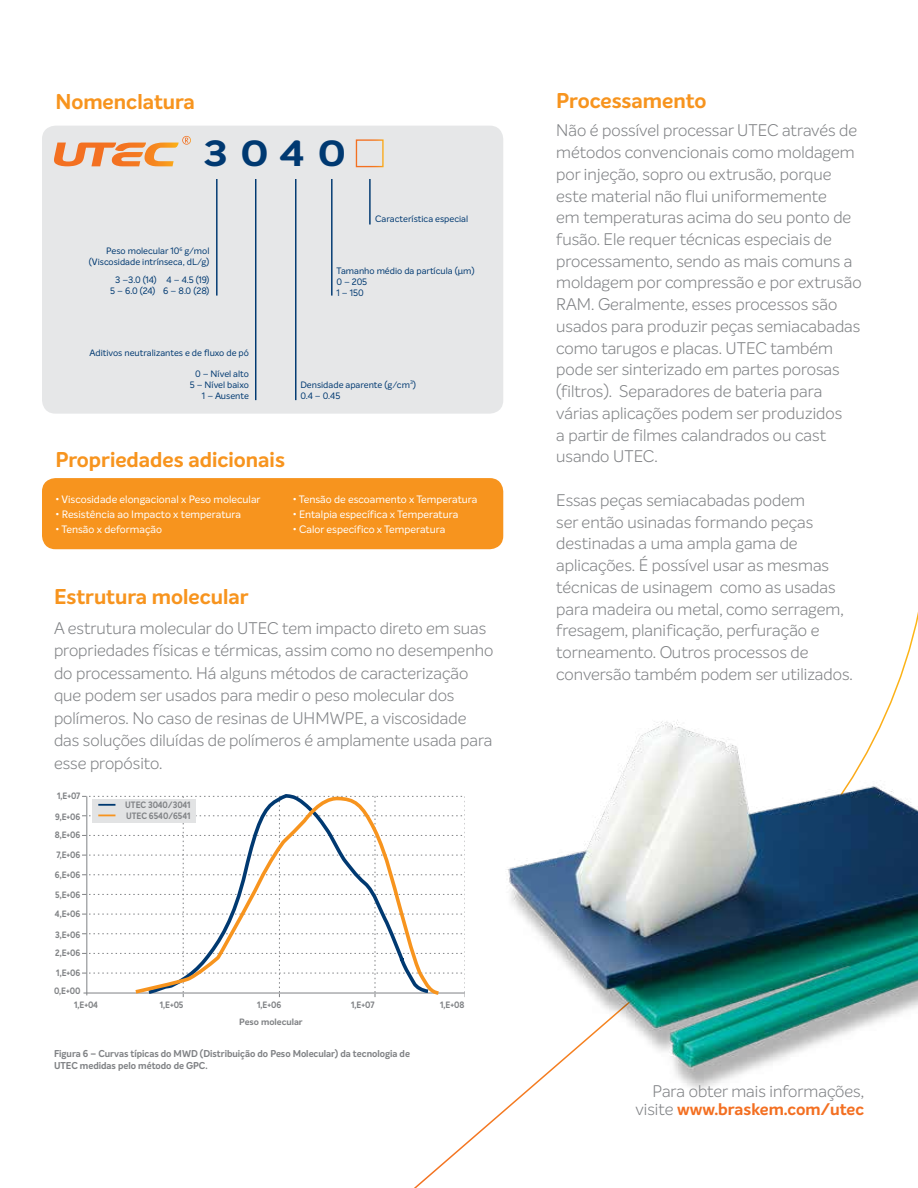
<style>
.page{position:relative;width:918px;height:1188px;background:#fff}
.page>*{position:absolute;margin:0;border:0;box-sizing:border-box;transform-origin:0 0}
.t1{font:700 35.55px "Intelo";color:#003971;scale:1.2 1}
.t2{font:700 21px "Intelo";color:#f7941e}
.t3{font:300 16.5px/21.8px "Intelo";color:#808285}
.t4{font:10.5px "Intelo";color:#fff}
.t5{font:700 9.75px/12px "Intelo";color:#808285;scale:.95 1}
.t6{font:9.15px/10.9px "Intelo";color:#003971;text-align:right}
.t7{font:700 9px/10.8px "Intelo";color:#808285;scale:.9 1}
.t8{font:700 9px "Intelo";color:#808285}
.s1{font-weight:700;color:#f36f21}
</style>
<div class="page">
<img style="left:506px;top:711px;width:412px;height:397px">
<svg style="left:82px;top:796px;width:383px;height:201px"></svg>
<hr style="left:86px;top:796px;width:1px;height:199px;background:#808285">
<svg style="left:132px;top:795px;width:311px;height:202px"></svg>
<div style="left:42px;top:478px;width:461px;height:71px;background:#f7941e;border-radius:14px"></div>
<div style="left:42px;top:126px;width:461px;height:288px;background:#e6e7e8;border-radius:14px"></div>
<hr style="left:216px;top:179px;width:2px;height:117px;background:#003971">
<hr style="left:331px;top:179px;width:2px;height:117px;background:#003971">
<hr style="left:369px;top:179px;width:2px;height:46px;background:#003971">
<hr style="left:255px;top:179px;width:1px;height:221px;background:#003971">
<hr style="left:295px;top:179px;width:1px;height:221px;background:#003971">
<div style="left:356px;top:139px;width:28px;height:28px;border:1px solid #fff"></div>
<svg style="left:54px;top:136px;width:137px;height:30px"></svg>
<p class="t2" style="left:56px;top:88px;width:141px">Nomenclatura</p>
<h1 class="t1" style="left:203px;top:131px;width:120px">3040</h1>
<p class="t6" style="left:375px;top:213px;width:95px">Característica especial</p>
<p class="t6" style="left:89px;top:246px;width:122px">Peso molecular 10<sup>6</sup> g/mol (Viscosidade intrínseca, dL/g)</p>
<p class="t6" style="left:110px;top:274px;width:101px;text-align:center">3 –3.0 (14) 4 – 4.5 (19)<br>5 – 6.0 (24) 6 – 8.0 (28)</p>
<p class="t6" style="left:336px;top:266px;width:140px;text-align:left">Tamanho médio da partícula (μm)<br>0 – 205<br>1 – 150</p>
<p class="t6" style="left:89px;top:347px;width:161px">Aditivos neutralizantes e de fluxo de pó</p>
<p class="t6" style="left:190px;top:369px;width:61px">0 – Nível alto<br>5 – Nível baixo<br>1 – Ausente</p>
<p class="t6" style="left:301px;top:379px;width:117px;text-align:left">Densidade aparente (g/cm<sup>3</sup>)<br>0.4 – 0.45</p>
<p class="t2" style="left:56px;top:447px;width:231px">Propriedades adicionais</p>
<p class="t4" style="left:56px;top:493px;width:207px">• Viscosidade elongacional x Peso molecular</p>
<p class="t4" style="left:56px;top:508px;width:187px">• Resistência ao Impacto x temperatura</p>
<p class="t4" style="left:56px;top:523px;width:108px">• Tensão x deformação</p>
<p class="t4" style="left:293px;top:493px;width:186px">• Tensão de escoamento x Temperatura</p>
<p class="t4" style="left:293px;top:508px;width:167px">• Entalpia específica x Temperatura</p>
<p class="t4" style="left:293px;top:523px;width:154px">• Calor específico x Temperatura</p>
<p class="t2" style="left:54px;top:584px;width:196px">Estrutura molecular</p>
<p class="t3" style="left:54px;top:616px;width:441px;line-height:22.5px">A estrutura molecular do UTEC tem impacto direto em suas propriedades físicas e térmicas, assim como no desempenho do processamento. Há alguns métodos de caracterização que podem ser usados para medir o peso molecular dos polímeros. No caso de resinas de UHMWPE, a viscosidade das soluções diluídas de polímeros é amplamente usada para esse propósito.</p>
<p class="t7" style="left:57px;top:791px;width:27px">1,E+07</p>
<p class="t7" style="left:55px;top:812px;width:29px">9,E+06</p>
<p class="t7" style="left:55px;top:829px;width:30px">8,E+06</p>
<p class="t7" style="left:57px;top:850px;width:28px">7,E+06</p>
<p class="t7" style="left:55px;top:870px;width:30px">6,E+06</p>
<p class="t7" style="left:55px;top:890px;width:30px">5,E+06</p>
<p class="t7" style="left:55px;top:909px;width:30px">4,E+06</p>
<p class="t7" style="left:55px;top:929px;width:30px">3,E+06</p>
<p class="t7" style="left:55px;top:948px;width:30px">2,E+06</p>
<p class="t7" style="left:125px;top:800px;width:74px">UTEC 3040/3041<br>UTEC 6540/6541</p>
<p class="t7" style="left:56px;top:968px;width:28px">1,E+06</p>
<p class="t7" style="left:74px;top:1000px;width:28px">1,E+04</p>
<p class="t7" style="left:160px;top:1000px;width:28px">1,E+05</p>
<p class="t7" style="left:257px;top:1000px;width:28px">1,E+06</p>
<p class="t7" style="left:351px;top:1000px;width:27px">1,E+07</p>
<p class="t7" style="left:440px;top:1000px;width:28px">1,E+08</p>
<p class="t7" style="left:54px;top:986px;width:31px">0,E+00</p>
<p class="t8" style="left:239px;top:1016px;width:65px">Peso molecular</p>
<p class="t5" style="left:54px;top:1048px;width:376px">Figura 6 – Curvas típicas do MWD (Distribuição do Peso Molecular) da tecnologia de<br>UTEC medidas pelo método de GPC.</p>
<p class="t2" style="left:556px;top:87px;width:152px">Processamento</p>
<p class="t3" style="left:556px;top:120px;width:307px">Não é possível processar UTEC através de métodos convencionais como moldagem por injeção, sopro ou extrusão, porque este material não flui uniformemente<br>em temperaturas acima do seu ponto de fusão. Ele requer técnicas especiais de processamento, sendo as mais comuns a moldagem por compressão e por extrusão RAM. Geralmente, esses processos são usados para produzir peças semiacabadas como tarugos e placas. UTEC também pode ser sinterizado em partes porosas (filtros). Separadores de bateria para várias aplicações podem ser produzidos<br>a partir de filmes calandrados ou cast usando UTEC.</p>
<p class="t3" style="left:556px;top:489px;width:298px">Essas peças semiacabadas podem<br>ser então usinadas formando peças destinadas a uma ampla gama de aplicações. É possível usar as mesmas técnicas de usinagem como as usadas para madeira ou metal, como serragem, fresagem, planificação, perfuração e torneamento. Outros processos de conversão também podem ser utilizados.</p>
<p class="t3" style="left:635px;top:1083px;width:230px;line-height:18px;text-align:right">Para obter mais informações, visite <span class="s1">www.braskem.com/utec</span></p>
</div>
